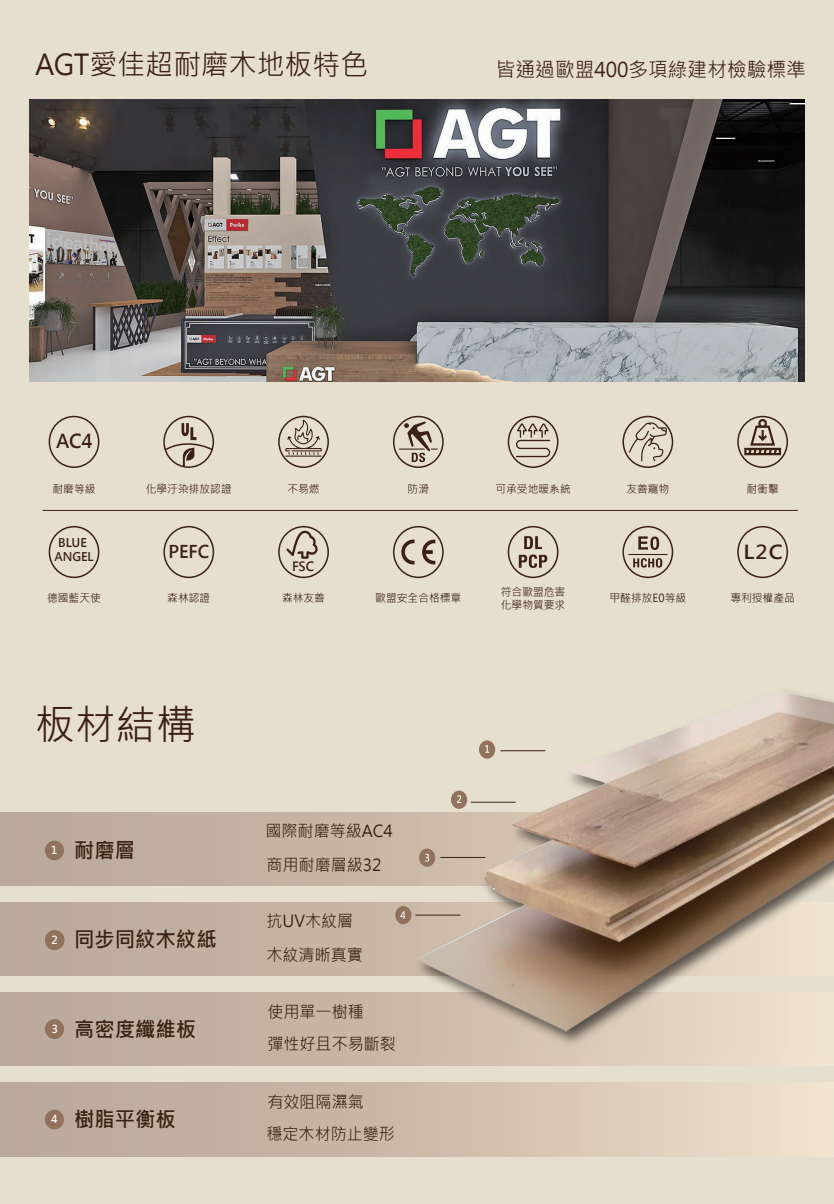
<style>
.page{position:relative;width:834px;height:1204px;background:#fff}
.page>*{position:absolute;margin:0;border:0;box-sizing:border-box;transform-origin:0 0}
.t1{font:41.4px "Microsoft Jheng Hei";color:#3a2111}
.t2{font:28.65px "Microsoft Jheng Hei";color:#3a2111}
.t3{font:700 21px "Microsoft Jheng Hei";color:#3a2111}
.t4{font:20.25px "Microsoft Jheng Hei";color:#3a2111}
.t5{font:700 19.05px "Microsoft Jheng Hei";letter-spacing:.025em;color:#3a2111;scale:1.09 1}
.t6{font:700 19.05px "Microsoft Jheng Hei";letter-spacing:.025em;color:#3a2111}
.t7{font:700 17.55px "Microsoft Jheng Hei";color:#3a2111}
.t8{font:16.5px/33.5px "Microsoft Jheng Hei";color:#3a2111}
.t9{font:700 12.75px "Microsoft Jheng Hei";color:#3a2111}
.t10{font:700 11.85px/14.2px "Microsoft Jheng Hei";color:#3a2111;text-align:center}
.t11{font:11.1px/13.2px "Microsoft Jheng Hei";color:#3a2111}
.t12{font:700 10.95px "Microsoft Jheng Hei";color:#fff}
.s1{font-size:10.95px;color:#fff}
</style>
<div class="page">
<div style="left:0;top:0;width:833px;height:1203px;background:#e7dfce"></div>
<div style="left:0;top:812px;width:833px;height:73px;background:#c1b0a0"></div>
<div style="left:0;top:902px;width:833px;height:73px;background:#c1b09f"></div>
<div style="left:0;top:992px;width:833px;height:73px;background:linear-gradient(to right,#b4a293,#ebddc8)"></div>
<div style="left:0;top:1082px;width:833px;height:73px;background:linear-gradient(to right,#b4a293,#ebddc8)"></div>
<div style="left:45px;top:840px;width:19px;height:20px;background:#91725c;border-radius:50%"></div>
<div style="left:45px;top:930px;width:19px;height:20px;background:#91725c;border-radius:50%"></div>
<div style="left:45px;top:930px;width:19px;height:19px;background:#91725c;border-radius:50%"></div>
<div style="left:45px;top:1019px;width:19px;height:19px;background:#91725c;border-radius:50%"></div>
<div style="left:45px;top:1109px;width:19px;height:20px;background:#91725c;border-radius:50%"></div>
<svg style="left:286px;top:529px;width:32px;height:29px"></svg>
<div style="left:278px;top:526px;width:51px;height:52px;border:2px solid #3a2111;border-radius:50%"></div>
<svg style="left:518px;top:536px;width:29px;height:32px"></svg>
<div style="left:507px;top:526px;width:51px;height:52px;border:2px solid #3a2111;border-radius:50%"></div>
<div style="left:737px;top:526px;width:50px;height:52px;border:2px solid #3a2111;border-radius:50%"></div>
<svg style="left:422px;top:539px;width:13px;height:26px"></svg>
<svg style="left:401px;top:539px;width:13px;height:25px"></svg>
<div style="left:393px;top:526px;width:50px;height:52px;border:2px solid #3a2111;border-radius:50%"></div>
<div style="left:49px;top:526px;width:50px;height:52px;border:2px solid #3a2111;border-radius:50%"></div>
<div style="left:163px;top:526px;width:51px;height:52px;border:2px solid #3a2111;border-radius:50%"></div>
<svg style="left:628px;top:536px;width:39px;height:31px"></svg>
<div style="left:622px;top:526px;width:51px;height:52px;border:2px solid #3a2111;border-radius:50%"></div>
<div style="left:278px;top:416px;width:51px;height:52px;border:2px solid #3a2111;border-radius:50%"></div>
<svg style="left:285px;top:419px;width:37px;height:37px"></svg>
<div style="left:507px;top:416px;width:51px;height:52px;border:2px solid #3a2111;border-radius:50%"></div>
<svg style="left:515px;top:423px;width:35px;height:34px"></svg>
<div style="left:737px;top:416px;width:50px;height:52px;border:2px solid #3a2111;border-radius:50%"></div>
<svg style="left:744px;top:418px;width:36px;height:37px"></svg>
<svg style="left:399px;top:421px;width:39px;height:41px"></svg>
<div style="left:393px;top:416px;width:50px;height:52px;border:2px solid #3a2111;border-radius:50%"></div>
<div style="left:49px;top:416px;width:50px;height:52px;border:2px solid #3a2111;border-radius:50%"></div>
<div style="left:163px;top:416px;width:51px;height:52px;border:2px solid #3a2111;border-radius:50%"></div>
<div style="left:622px;top:416px;width:51px;height:52px;border:2px solid #3a2111;border-radius:50%"></div>
<svg style="left:628px;top:422px;width:38px;height:39px"></svg>
<hr style="left:43px;top:510px;width:754px;height:1px;background:#3a2111">
<img style="left:30px;top:99px;width:774px;height:282px">
<svg style="left:164px;top:422px;width:50px;height:45px"></svg>
<img style="left:409px;top:885px;width:424px;height:165px">
<img style="left:415px;top:691px;width:418px;height:340px">
<div style="left:479px;top:740px;width:16px;height:18px;background:#91725c;border-radius:50%"></div>
<svg style="left:485px;top:745px;width:4px;height:7px"></svg>
<div style="left:451px;top:790px;width:16px;height:18px;background:#91725c;border-radius:50%"></div>
<div style="left:419px;top:848px;width:16px;height:18px;background:#91725c;border-radius:50%"></div>
<div style="left:395px;top:905px;width:16px;height:19px;background:#91725c;border-radius:50%"></div>
<svg style="left:457px;top:795px;width:4px;height:7px"></svg>
<svg style="left:425px;top:853px;width:4px;height:8px"></svg>
<svg style="left:400px;top:911px;width:5px;height:7px"></svg>
<hr style="left:415px;top:914px;width:45px;height:1px;background:#3a2111">
<hr style="left:440px;top:857px;width:45px;height:1px;background:#3a2111">
<hr style="left:470px;top:802px;width:45px;height:1px;background:#3a2111">
<hr style="left:500px;top:750px;width:45px;height:1px;background:#3a2111">
<h2 class="t2" style="left:35px;top:47px;width:334px">AGT愛佳超耐磨木地板特色</h2>
<h3 class="t4" style="left:496px;top:57px;width:311px">皆通過歐盟400多項綠建材檢驗標準</h3>
<h3 class="t6" style="left:56px;top:429px;width:38px">AC4</h3>
<p class="t11" style="left:52px;top:482px;width:45px">耐磨等級</p>
<p class="t11" style="left:146px;top:482px;width:88px">化學汙染排放認證</p>
<p class="t11" style="left:626px;top:482px;width:45px">友善寵物</p>
<p class="t11" style="left:287px;top:482px;width:34px">不易燃</p>
<p class="t11" style="left:407px;top:482px;width:23px">防滑</p>
<p class="t11" style="left:495px;top:482px;width:77px">可承受地暖系統</p>
<p class="t11" style="left:746px;top:482px;width:34px">耐衝擊</p>
<p class="t10" style="left:54px;top:535px;width:41px">BLUE<br>ANGEL</p>
<h3 class="t7" style="left:168px;top:540px;width:42px">PEFC</h3>
<p class="t9" style="left:292px;top:558px;width:23px">FSC</p>
<p class="t11" style="left:47px;top:591px;width:55px">德國藍天使</p>
<p class="t11" style="left:375px;top:591px;width:88px">歐盟安全合格標章</p>
<p class="t11" style="left:167px;top:591px;width:45px">森林認證</p>
<p class="t11" style="left:282px;top:591px;width:45px">森林友善</p>
<h1 class="t1" style="left:35px;top:698px;width:163px">板材結構</h1>
<p class="t12" style="left:51px;top:843px;width:8px">1</p>
<h3 class="t3" style="left:74px;top:836px;width:63px">耐磨層</h3>
<h3 class="t3" style="left:51px;top:925px;width:167px"><span class="s1">2</span> 同步同紋木紋紙</h3>
<p class="t12" style="left:52px;top:1022px;width:8px">3</p>
<h3 class="t3" style="left:74px;top:1015px;width:124px">高密度纖維板</h3>
<p class="t12" style="left:51px;top:1111px;width:8px">4</p>
<h3 class="t3" style="left:74px;top:1105px;width:103px">樹脂平衡板</h3>
<h3 class="t8" style="left:265px;top:814px;width:129px">國際耐磨等級AC4商用耐磨層級32</h3>
<h3 class="t8" style="left:266px;top:904px;width:98px;line-height:33px">抗UV木紋層木紋清晰真實</h3>
<h3 class="t8" style="left:267px;top:995px;width:130px;line-height:32.1px">使用單一樹種<br>彈性好且不易斷裂</h3>
<h3 class="t8" style="left:266px;top:1085px;width:130px;line-height:32px">有效阻隔濕氣<br>穩定木材防止變形</h3>
<h3 class="t5" style="left:743px;top:540px;width:38px">L2C</h3>
<p class="t11" style="left:500px;top:585px;width:66px">符合歐盟危害化學物質要求</p>
<p class="t11" style="left:730px;top:591px;width:66px">專利授權產品</p>
<p class="t11" style="left:609px;top:591px;width:78px">甲醛排放E0等級</p>
</div>
